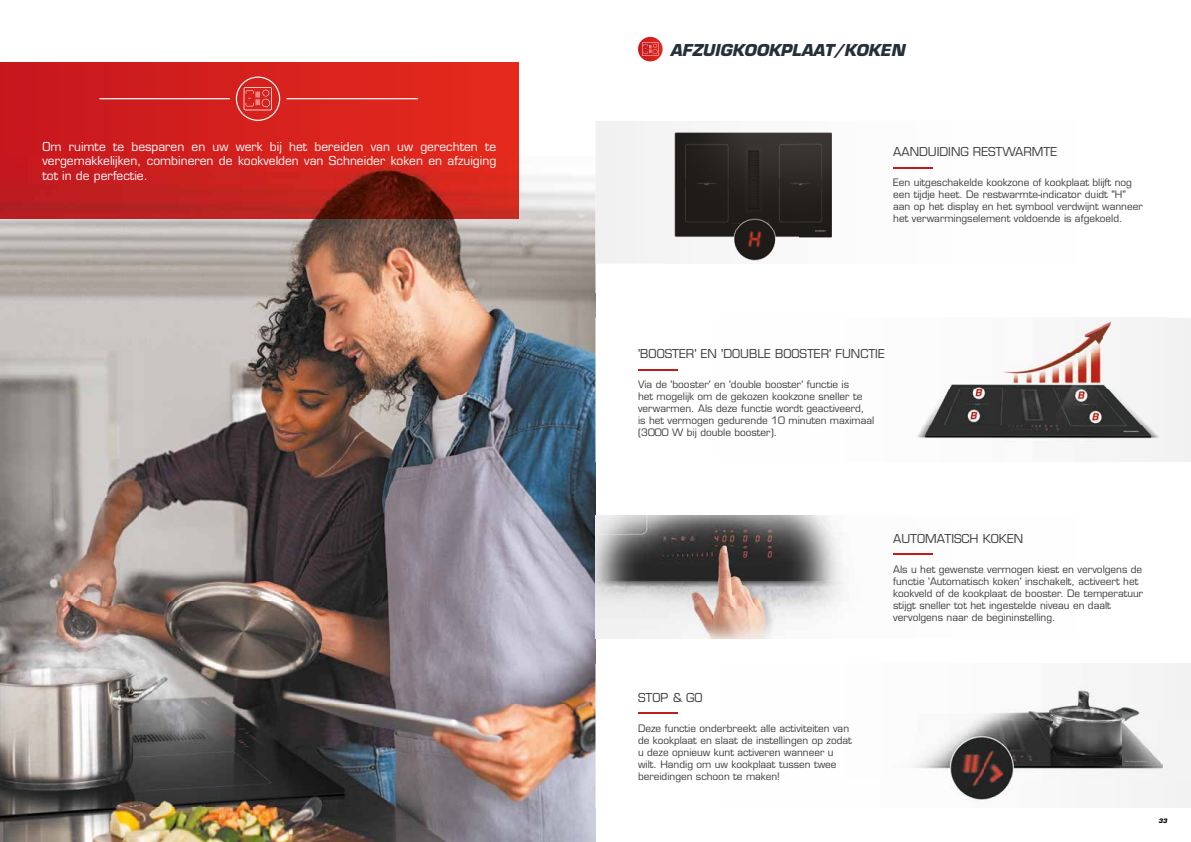
<style>
.page{position:relative;width:1191px;height:842px;background:#fff}
.page>*{position:absolute;margin:0;border:0;box-sizing:border-box;transform-origin:0 0}
.t1{font:italic 700 16px "Eurostile LT Std";color:#25303b}
.t2{font:12px/14.4px "Eurostile LT Std";color:#fff;text-align:justify}
.t3{font:12px "Eurostile LT Std";color:#3c3c3b}
.t4{font:10px/12px "Eurostile LT Std";color:#3c3c3b}
.t5{font:italic 700 6px "Eurostile LT Std";color:#000}
</style>
<div class="page">
<img style="left:490px;top:176px;width:105px;height:666px">
<img style="left:0;top:218px;width:490px;height:624px">
<div style="left:0;top:62px;width:519px;height:94px;background:linear-gradient(to right,#c6171e,#e52a1c)"></div>
<img style="left:0;top:156px;width:519px;height:62px">
<svg style="left:99px;top:77px;width:319px;height:44px;background:#d72a27"></svg>
<svg style="left:595px;top:121px;width:338px;height:143px"></svg>
<svg style="left:595px;top:318px;width:596px;height:144px"></svg>
<img style="left:667px;top:133px;width:164px;height:131px">
<img style="left:906px;top:317px;width:262px;height:144px">
<img style="left:913px;top:663px;width:278px;height:145px">
<img style="left:595px;top:516px;width:248px;height:122px">
<hr style="left:893px;top:167px;width:39px;height:1px;background:#c21b1c">
<hr style="left:638px;top:369px;width:39px;height:1px;background:#c21b1c">
<hr style="left:893px;top:554px;width:39px;height:1px;background:#c21b1c">
<hr style="left:638px;top:712px;width:39px;height:1px;background:#c21b1c">
<svg style="left:638px;top:37px;width:24px;height:24px"></svg>
<svg style="left:642px;top:42px;width:16px;height:14px"></svg>
<h1 class="t1" style="left:670px;top:41px;width:236px">AFZUIGKOOKPLAAT/KOKEN</h1>
<p class="t2" style="left:43px;top:139px;width:455px">Om ruimte te besparen en uw werk bij het bereiden van uw gerechten te vergemakkelijken, combineren de kookvelden van Schneider koken en afzuiging tot in de perfectie.</p>
<p class="t3" style="left:893px;top:144px;width:165px">AANDUIDING RESTWARMTE</p>
<p class="t4" style="left:893px;top:176px;width:251px">Een uitgeschakelde kookzone of kookplaat blijft nog een tijdje heet. De restwarmte-indicator duidt "H" aan op het display en het symbool verdwijnt wanneer het verwarmingselement voldoende is afgekoeld.</p>
<p class="t3" style="left:638px;top:347px;width:248px">'BOOSTER' EN 'DOUBLE BOOSTER' FUNCTIE</p>
<p class="t4" style="left:638px;top:379px;width:238px">Via de 'booster' en 'double booster' functie is<br>het mogelijk om de gekozen kookzone sneller te verwarmen. Als deze functie wordt geactiveerd, is het vermogen gedurende 10 minuten maximaal (3000 W bij double booster).</p>
<p class="t3" style="left:638px;top:690px;width:66px">STOP &amp; GO</p>
<p class="t4" style="left:638px;top:722px;width:215px">Deze functie onderbreekt alle activiteiten van de kookplaat en slaat de instellingen op zodat u deze opnieuw kunt activeren wanneer u wilt. Handig om uw kookplaat tussen twee bereidingen schoon te maken!</p>
<p class="t3" style="left:893px;top:532px;width:131px">AUTOMATISCH KOKEN</p>
<p class="t4" style="left:893px;top:564px;width:251px">Als u het gewenste vermogen kiest en vervolgens de functie 'Automatisch koken' inschakelt, activeert het kookveld of de kookplaat de booster. De temperatuur stijgt sneller tot het ingestelde niveau en daalt vervolgens naar de begininstelling.</p>
<p class="t5" style="left:1158px;top:817px;width:10px">33</p>
</div>
